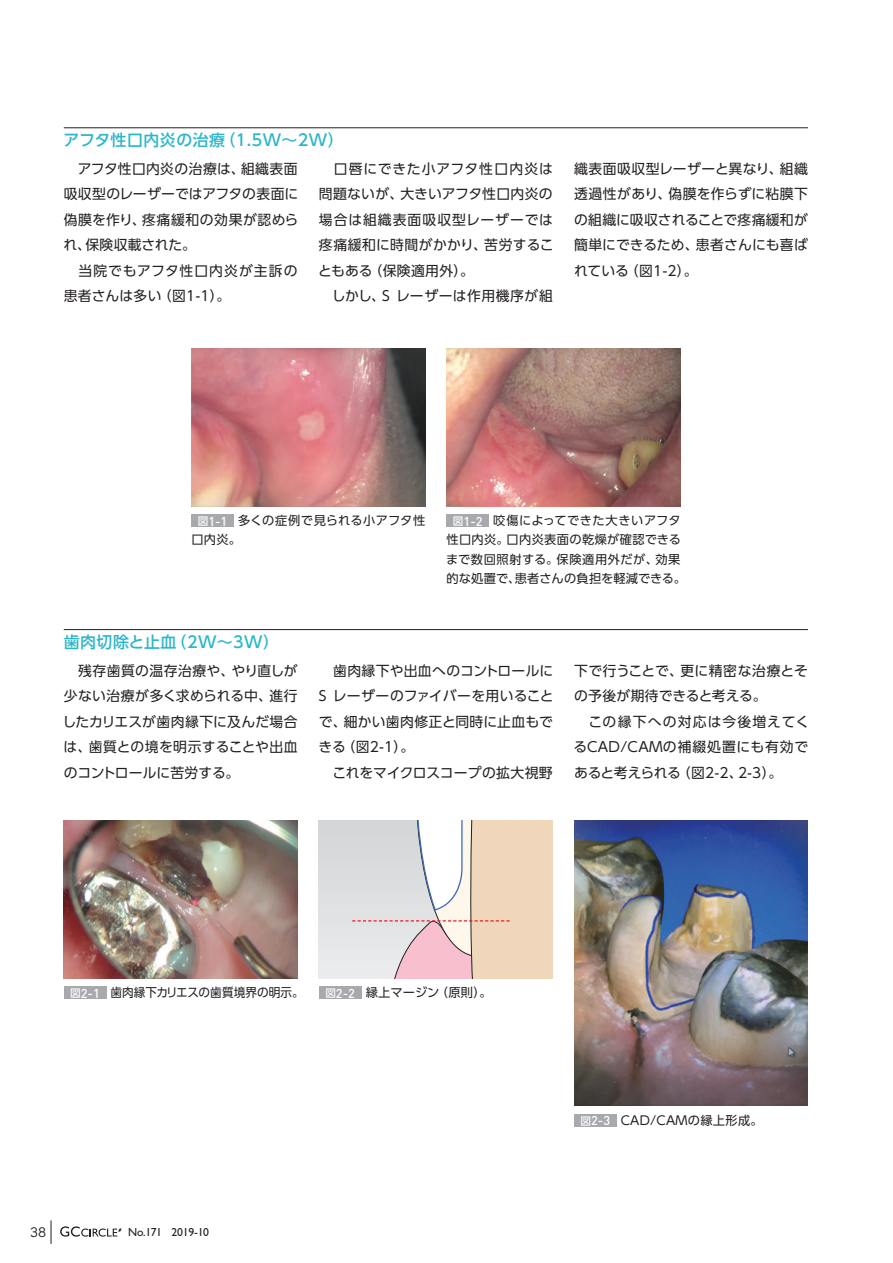
<style>
.page{position:relative;width:893px;height:1263px;background:#fff}
.page>*{position:absolute;margin:0;border:0;box-sizing:border-box;transform-origin:0 0}
.t1{font:500 15.9px "UD Shin Go Pr 6 N";letter-spacing:.03em;color:#2cb6c9}
.t2{font:13.8px/25.5px "UD Shin Go Pr 6 N";letter-spacing:.025em;color:#231f20}
.t3{font:13.35px "Copperplate Gothic Std 29 AB";color:#231f20}
.t4{font:500 12.75px "DINOT";color:#fff}
.t5{font:12.15px/19.2px "UD Shin Go Pr 6 N";letter-spacing:.025em;color:#231f20}
.t6{font:12.15px "UD Shin Go Pr 6 N";color:#231f20;scale:.95 1}
.t7{font:11.7px "Gill Sans Std";letter-spacing:-.025em;color:#231f20}
.s1{font-family:"UD Shin Go Pr 6 N";font-size:10.65px}
</style>
<div class="page">
<div style="left:319px;top:821px;width:234px;height:157px;background:#dfe0e2"></div>
<svg style="left:352px;top:821px;width:201px;height:157px"></svg>
<hr style="left:64px;top:629px;width:744px;height:1px;background:#231f20">
<div style="left:64px;top:986px;width:42px;height:13px;background:#a8a9ad"></div>
<div style="left:319px;top:986px;width:42px;height:13px;background:#a8a9ad"></div>
<div style="left:574px;top:1114px;width:43px;height:13px;background:#a8a9ad"></div>
<img style="left:64px;top:821px;width:234px;height:157px">
<img style="left:574px;top:821px;width:234px;height:285px">
<div style="left:191px;top:514px;width:43px;height:13px;background:#a8a9ad"></div>
<div style="left:446px;top:514px;width:43px;height:13px;background:#a8a9ad"></div>
<hr style="left:64px;top:128px;width:744px;height:1px;background:#231f20">
<img style="left:191px;top:349px;width:234px;height:157px">
<img style="left:446px;top:349px;width:234px;height:157px">
<svg style="left:51px;top:1220px;width:1px;height:24px"></svg>
<svg style="left:60px;top:1226px;width:62px;height:10px"></svg>
<p class="t1" style="left:64px;top:127px;width:282px">アフタ性口内炎の治療（1.5W〜2W）</p>
<p class="t2" style="left:318px;top:155px;width:237px">　口唇にできた小アフタ性口内炎は問題ないが、大きいアフタ性口内炎の場合は組織表面吸収型レーザーでは疼痛緩和に時間がかかり、苦労することもある（保険適用外）。<br>　しかし、S レーザーは作用機序が組</p>
<p class="t2" style="left:574px;top:155px;width:235px;text-align:justify">織表面吸収型レーザーと異なり、組織透過性があり、偽膜を作らずに粘膜下の組織に吸収されることで疼痛緩和が簡単にできるため、患者さんにも喜ばれている（図1-2）。</p>
<p class="t2" style="left:64px;top:155px;width:236px">　アフタ性口内炎の治療は、組織表面吸収型のレーザーではアフタの表面に偽膜を作り、疼痛緩和の効果が認められ、保険収載された。<br>　当院でもアフタ性口内炎が主訴の患者さんは多い（図1-1）。</p>
<p class="t5" style="left:191px;top:511px;width:235px;text-indent:47px">多くの症例で見られる小アフタ性口内炎。</p>
<p class="t5" style="left:446px;top:511px;width:241px;text-indent:47px">咬傷によってできた大きいアフタ性口内炎。口内炎表面の乾燥が確認できるまで数回照射する。保険適用外だが、効果的な処置で、患者さんの負担を軽減できる。</p>
<p class="t4" style="left:198px;top:512px;width:31px"><span class="s1">図</span>1-1</p>
<p class="t4" style="left:453px;top:512px;width:31px"><span class="s1">図</span>1-2</p>
<p class="t1" style="left:64px;top:629px;width:217px">歯肉切除と止血（2W〜3W）</p>
<p class="t2" style="left:62px;top:657px;width:237px;text-align:justify">　残存歯質の温存治療や、やり直しが少ない治療が多く求められる中、進行したカリエスが歯肉縁下に及んだ場合は、歯質との境を明示することや出血のコントロールに苦労する。</p>
<p class="t2" style="left:319px;top:657px;width:237px">　歯肉縁下や出血へのコントロールに<br>S レーザーのファイバーを用いることで、細かい歯肉修正と同時に止血もできる（図2-1）。<br>　これをマイクロスコープの拡大視野</p>
<p class="t2" style="left:574px;top:657px;width:237px">下で行うことで、更に精密な治療とその予後が期待できると考える。<br>　この縁下への対応は今後増えてくるCAD/CAMの補綴処置にも有効であると考えられる（図2-2、2-3）。</p>
<p class="t6" style="left:110px;top:983px;width:205px">歯肉縁下カリエスの歯質境界の明示。</p>
<p class="t5" style="left:366px;top:983px;width:127px">縁上マージン（原則）。</p>
<p class="t4" style="left:70px;top:984px;width:31px"><span class="s1">図</span>2-1</p>
<p class="t4" style="left:325px;top:984px;width:31px"><span class="s1">図</span>2-2</p>
<p class="t3" style="left:30px;top:1224px;width:18px">38</p>
<p class="t7" style="left:128px;top:1226px;width:83px">No.171 2019-10</p>
<p class="t4" style="left:580px;top:1112px;width:31px"><span class="s1">図</span>2-3</p>
<p class="t5" style="left:621px;top:1110px;width:143px">CAD/CAMの縁上形成。</p>
</div>
